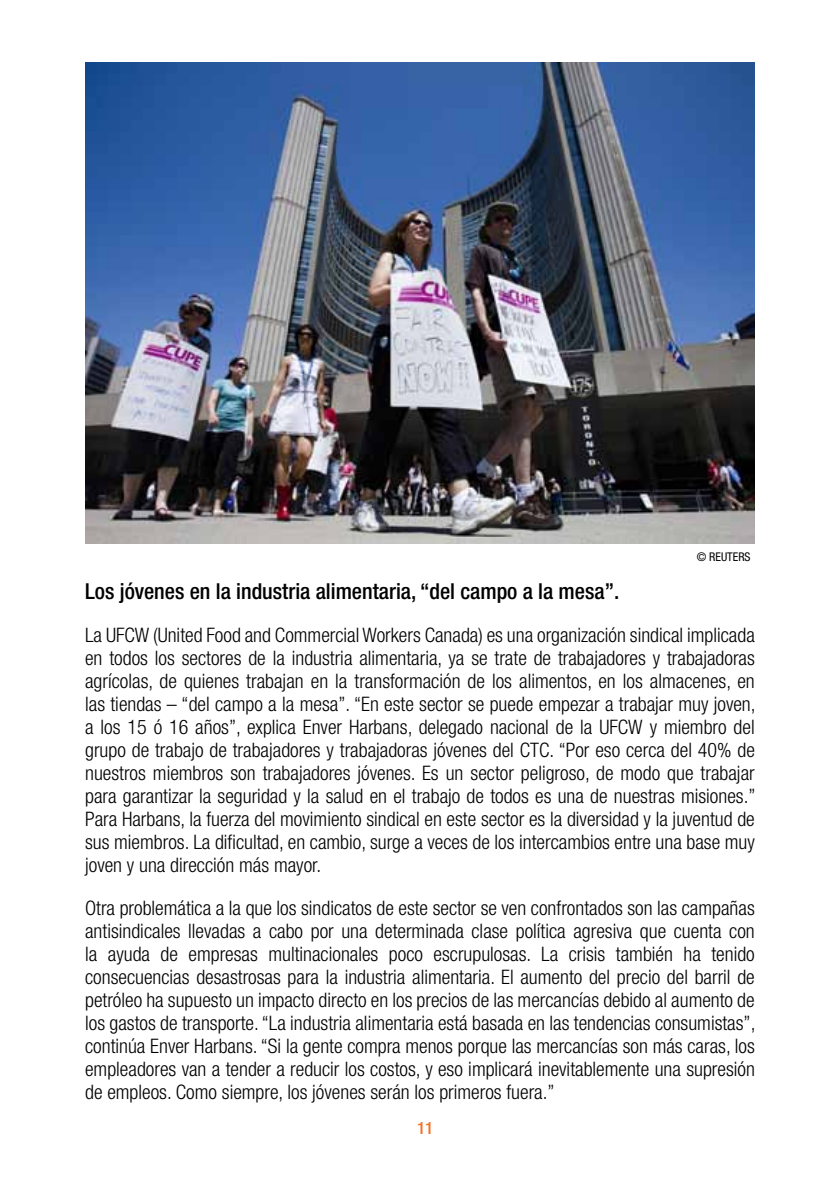
<style>
.page{position:relative;width:840px;height:1191px;background:#fff}
.page>*{position:absolute;margin:0;border:0;box-sizing:border-box;transform-origin:0 0}
.t1{font:500 condensed 22px "Helvetica Neue LT Std";color:#000}
.t2{font:300 condensed 20px/23px "Helvetica Neue LT Std";color:#000;text-align:justify}
.t3{font:500 condensed 17px "Helvetica Neue LT Std";color:#f37124}
.t4{font:condensed 12px "Helvetica Neue LT Std";color:#000}
</style>
<div class="page">
<img style="left:85px;top:63px;width:669px;height:480px">
<p class="t4" style="left:696px;top:549px;width:55px">© REUTERS</p>
<p class="t1" style="left:85px;top:578px;width:535px">Los jóvenes en la industria alimentaria, “del campo a la mesa”.</p>
<p class="t2" style="left:85px;top:623px;width:671px">La UFCW (United Food and Commercial Workers Canada) es una organización sindical implicada en todos los sectores de la industria alimentaria, ya se trate de trabajadores y trabajadoras agrícolas, de quienes trabajan en la transformación de los alimentos, en los almacenes, en las tiendas – “del campo a la mesa”. “En este sector se puede empezar a trabajar muy joven, a los 15 ó 16 años”, explica Enver Harbans, delegado nacional de la UFCW y miembro del grupo de trabajo de trabajadores y trabajadoras jóvenes del CTC. “Por eso cerca del 40% de nuestros miembros son trabajadores jóvenes. Es un sector peligroso, de modo que trabajar para garantizar la seguridad y la salud en el trabajo de todos es una de nuestras misiones.” Para Harbans, la fuerza del movimiento sindical en este sector es la diversidad y la juventud de sus miembros. La dificultad, en cambio, surge a veces de los intercambios entre una base muy joven y una dirección más mayor.</p>
<p class="t2" style="left:85px;top:896px;width:671px">Otra problemática a la que los sindicatos de este sector se ven confrontados son las campañas antisindicales llevadas a cabo por una determinada clase política agresiva que cuenta con la ayuda de empresas multinacionales poco escrupulosas. La crisis también ha tenido consecuencias desastrosas para la industria alimentaria. El aumento del precio del barril de petróleo ha supuesto un impacto directo en los precios de las mercancías debido al aumento de los gastos de transporte. “La industria alimentaria está basada en las tendencias consumistas”, continúa Enver Harbans. “Si la gente compra menos porque las mercancías son más caras, los empleadores van a tender a reducir los costos, y eso implicará inevitablemente una supresión de empleos. Como siempre, los jóvenes serán los primeros fuera.”</p>
<p class="t3" style="left:417px;top:1117px;width:18px">11</p>
</div>
